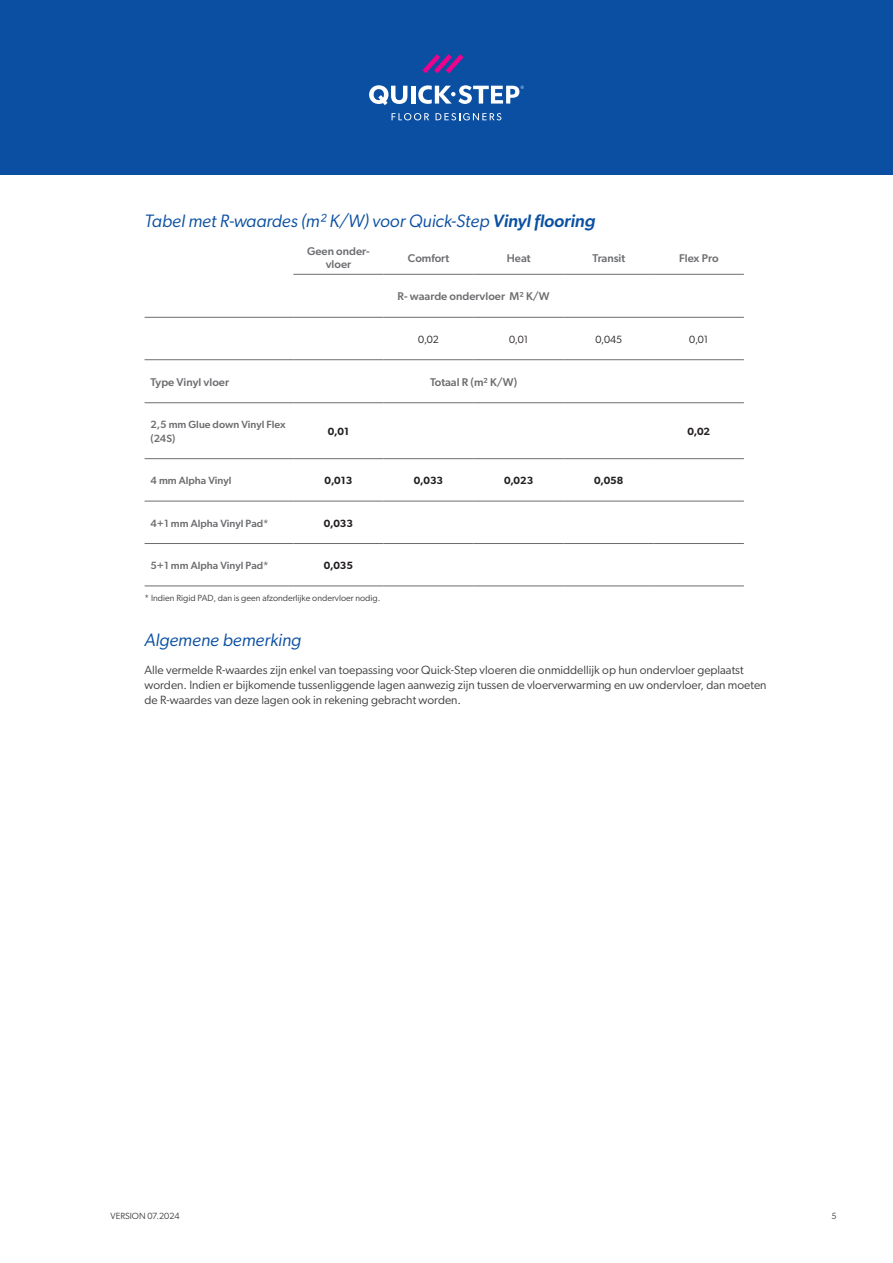
<style>
.page{position:relative;width:893px;height:1263px;background:#fff}
.page>*{position:absolute;margin:0;border:0;box-sizing:border-box;transform-origin:0 0}
.T2_-_Title_-_Tables{font:italic 18px "Gibson";color:#0a4fa2}
.T2_-_Title{font:italic 18px "Gibson";color:#0a4fa2}
.Body{font:12px/15px "Gibson";color:#3e3e3f}
.Table_-_Header{font:500 11.25px/13.5px "Gibson";color:#6c6d70;text-align:center}
.Table_-_Body_-_Left{font:500 10.5px/13.5px "Gibson";color:#6c6d70}
.Table_-_Body{font:600 10.5px "Gibson";color:#231f20}
.Table_-_Body-2{font:10.5px "Gibson";color:#231f20}
.Annotation{font:9px "Gibson";color:#3e3e3f}
.s1{font-weight:500}
</style>
<div class="page">
<div style="left:0;top:0;width:893px;height:174px;background:#0a4fa2"></div>
<svg style="left:392px;top:113px;width:37px;height:7px"></svg>
<svg style="left:436px;top:113px;width:65px;height:7px"></svg>
<svg style="left:422px;top:54px;width:42px;height:19px"></svg>
<svg style="left:369px;top:85px;width:38px;height:20px"></svg>
<hr style="left:411px;top:86px;width:4px;height:18px;background:#fff">
<svg style="left:418px;top:85px;width:106px;height:19px"></svg>
<hr style="left:293px;top:274px;width:90px;height:1px;background:#6c6d70">
<hr style="left:383px;top:274px;width:91px;height:1px;background:#6c6d70">
<hr style="left:474px;top:274px;width:90px;height:1px;background:#6c6d70">
<hr style="left:564px;top:274px;width:90px;height:1px;background:#6c6d70">
<hr style="left:654px;top:274px;width:90px;height:1px;background:#6c6d70">
<hr style="left:145px;top:317px;width:148px;height:1px;background:#6c6d70">
<hr style="left:145px;top:359px;width:148px;height:1px;background:#6c6d70">
<hr style="left:293px;top:359px;width:90px;height:1px;background:#6c6d70">
<hr style="left:383px;top:359px;width:91px;height:1px;background:#6c6d70">
<hr style="left:474px;top:359px;width:90px;height:1px;background:#6c6d70">
<hr style="left:564px;top:359px;width:90px;height:1px;background:#6c6d70">
<hr style="left:654px;top:359px;width:90px;height:1px;background:#6c6d70">
<hr style="left:145px;top:458px;width:148px;height:1px;background:#6c6d70">
<hr style="left:293px;top:458px;width:90px;height:1px;background:#6c6d70">
<hr style="left:383px;top:458px;width:91px;height:1px;background:#6c6d70">
<hr style="left:474px;top:458px;width:90px;height:1px;background:#6c6d70">
<hr style="left:564px;top:458px;width:90px;height:1px;background:#6c6d70">
<hr style="left:654px;top:458px;width:90px;height:1px;background:#6c6d70">
<hr style="left:145px;top:501px;width:148px;height:1px;background:#6c6d70">
<hr style="left:293px;top:501px;width:90px;height:1px;background:#6c6d70">
<hr style="left:383px;top:501px;width:91px;height:1px;background:#6c6d70">
<hr style="left:474px;top:501px;width:90px;height:1px;background:#6c6d70">
<hr style="left:564px;top:501px;width:90px;height:1px;background:#6c6d70">
<hr style="left:654px;top:501px;width:90px;height:1px;background:#6c6d70">
<hr style="left:145px;top:543px;width:148px;height:1px;background:#6c6d70">
<hr style="left:293px;top:543px;width:90px;height:1px;background:#6c6d70">
<hr style="left:383px;top:543px;width:91px;height:1px;background:#6c6d70">
<hr style="left:474px;top:543px;width:90px;height:1px;background:#6c6d70">
<hr style="left:564px;top:543px;width:90px;height:1px;background:#6c6d70">
<hr style="left:654px;top:543px;width:90px;height:1px;background:#6c6d70">
<hr style="left:145px;top:586px;width:148px;height:1px;background:#6c6d70">
<hr style="left:293px;top:586px;width:90px;height:1px;background:#6c6d70">
<hr style="left:383px;top:586px;width:91px;height:1px;background:#6c6d70">
<hr style="left:474px;top:586px;width:90px;height:1px;background:#6c6d70">
<hr style="left:564px;top:586px;width:90px;height:1px;background:#6c6d70">
<hr style="left:654px;top:586px;width:90px;height:1px;background:#6c6d70">
<hr style="left:293px;top:317px;width:90px;height:1px;background:#6c6d70">
<hr style="left:383px;top:317px;width:91px;height:1px;background:#6c6d70">
<hr style="left:474px;top:317px;width:90px;height:1px;background:#6c6d70">
<hr style="left:564px;top:317px;width:90px;height:1px;background:#6c6d70">
<hr style="left:654px;top:317px;width:90px;height:1px;background:#6c6d70">
<hr style="left:293px;top:402px;width:90px;height:1px;background:#6c6d70">
<hr style="left:383px;top:402px;width:91px;height:1px;background:#6c6d70">
<hr style="left:474px;top:402px;width:90px;height:1px;background:#6c6d70">
<hr style="left:564px;top:402px;width:90px;height:1px;background:#6c6d70">
<hr style="left:654px;top:402px;width:90px;height:1px;background:#6c6d70">
<hr style="left:145px;top:402px;width:148px;height:1px;background:#6c6d70">
<p class="T2_-_Title_-_Tables" style="left:145px;top:210px;width:452px">Tabel met R-waardes (m² K/W) voor Quick-Step <span class="s1">Vinyl flooring</span></p>
<p class="Table_-_Header" style="left:307px;top:244px;width:64px">Geen onder&shy;vloer</p>
<p class="Table_-_Header" style="left:408px;top:251px;width:43px">Comfort</p>
<p class="Table_-_Header" style="left:507px;top:251px;width:25px">Heat</p>
<p class="Table_-_Header" style="left:592px;top:251px;width:34px">Transit</p>
<p class="Table_-_Header" style="left:679px;top:251px;width:41px">Flex Pro</p>
<p class="Table_-_Header" style="left:398px;top:289px;width:153px">R- waarde ondervloer M² K/W</p>
<p class="Table_-_Body-2" style="left:418px;top:333px;width:22px">0,02</p>
<p class="Table_-_Body-2" style="left:509px;top:333px;width:21px">0,01</p>
<p class="Table_-_Body-2" style="left:595px;top:333px;width:28px">0,045</p>
<p class="Table_-_Body-2" style="left:689px;top:333px;width:21px">0,01</p>
<p class="Table_-_Header" style="left:151px;top:375px;width:80px">Type Vinyl vloer</p>
<p class="Table_-_Header" style="left:430px;top:375px;width:89px">Totaal R (m² K/W)</p>
<p class="Table_-_Body_-_Left" style="left:151px;top:418px;width:137px">2,5 mm Glue down Vinyl Flex (24S)</p>
<p class="Table_-_Body" style="left:328px;top:425px;width:23px">0,01</p>
<p class="Table_-_Body" style="left:687px;top:425px;width:24px">0,02</p>
<p class="Table_-_Body_-_Left" style="left:151px;top:473px;width:82px">4 mm Alpha Vinyl</p>
<p class="Table_-_Body" style="left:325px;top:474px;width:29px">0,013</p>
<p class="Table_-_Body" style="left:414px;top:474px;width:31px">0,033</p>
<p class="Table_-_Body" style="left:504px;top:474px;width:31px">0,023</p>
<p class="Table_-_Body" style="left:594px;top:474px;width:31px">0,058</p>
<p class="Table_-_Body_-_Left" style="left:151px;top:516px;width:120px">4+1 mm Alpha Vinyl Pad*</p>
<p class="Table_-_Body" style="left:324px;top:517px;width:31px">0,033</p>
<p class="Table_-_Body_-_Left" style="left:151px;top:558px;width:120px">5+1 mm Alpha Vinyl Pad*</p>
<p class="Table_-_Body" style="left:324px;top:559px;width:31px">0,035</p>
<p class="Annotation" style="left:145px;top:593px;width:237px">* Indien Rigid PAD, dan is geen afzonderlijke ondervloer nodig.</p>
<p class="T2_-_Title" style="left:145px;top:630px;width:158px">Algemene bemerking</p>
<p class="Body" style="left:145px;top:662px;width:623px">Alle vermelde R-waardes zijn enkel van toepassing voor Quick-Step vloeren die onmiddellijk op hun ondervloer geplaatst worden. Indien er bijkomende tussenliggende lagen aanwezig zijn tussen de vloerverwarming en uw ondervloer, dan moeten de R-waardes van deze lagen ook in rekening gebracht worden.</p>
<p class="Annotation" style="left:111px;top:1210px;width:71px">VERSION 07.2024</p>
<p class="Annotation" style="left:831px;top:1210px;width:7px">5</p>
</div>
